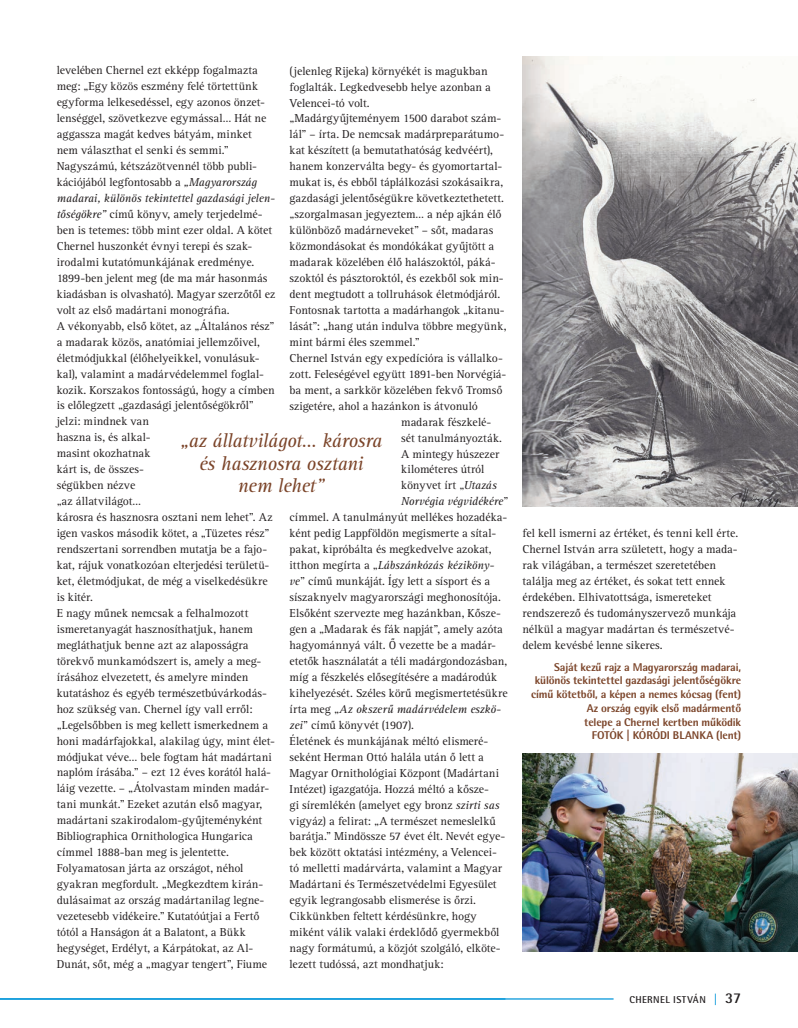
<style>
.page{position:relative;width:798px;height:1028px;background:#fff}
.page>*{position:absolute;margin:0;border:0;box-sizing:border-box;transform-origin:0 0}
.t1{font:italic 20px/22.5px "Rotis Serif Pro";letter-spacing:-.02em;color:#7b4429;text-align:center}
.t2{font:11.88px/16px "Rotis Serif Pro";color:#231f20}
.t3{font:italic 11.88px "Rotis Serif Pro";letter-spacing:-.01em;color:#231f20}
.t4{font:800 11.25px "Rotis Semi Sans Pro";letter-spacing:-.01em;color:#7b4429}
.t5{font:700 10px "Rotis Semi Sans Pro";letter-spacing:.05em;color:#231f20}
.s1{font-style:italic}
.s2{font-style:normal}
.s3{font-size:11.25px;color:#0095d9}
.s4{font-size:15px}
</style>
<div class="page">
<hr style="left:0;top:998px;width:613px;height:1px;background:#0095d9">
<img style="left:522px;top:753px;width:275px;height:198px">
<img style="left:522px;top:57px;width:275px;height:450px">
<p class="t2" style="left:57px;top:62px;width:220px">levelében Chernel ezt ekképp fogalmazta meg: „Egy közös eszmény felé törtettünk egyforma lelkesedéssel, egy azonos önzet&shy;lenséggel, szövetkezve egymással… Hát ne aggassza magát kedves bátyám, minket nem választhat el senki és semmi.” Nagyszámú, kétszázötvennél több publi&shy;kációjából legfontosabb a <span class="s1">„Magyarország madarai, különös tekintettel gazdasági jelen&shy;tőségökre”</span> című könyv, amely terjedelmé&shy;ben is tetemes: több mint ezer oldal. A kötet Chernel huszonkét évnyi terepi és szak&shy;irodalmi kutatómunkájának eredménye.<br>1899-ben jelent meg (de ma már hasonmás kiadásban is olvasható). Magyar szerzőtől ez volt az első madártani monográfia.<br>A vékonyabb, első kötet, az „Általános rész” a madarak közös, anatómiai jellemzőivel, életmódjukkal (élőhelyeikkel, vonulásuk&shy;kal), valamint a madárvédelemmel foglal&shy;kozik. Korszakos fontosságú, hogy a címben is előlegzett „gazdasági jelentőségökről” jelzi: mindnek van<br>haszna is, és alkal-<br>masint okozhatnak<br>kárt is, de összes-<br>ségükben nézve<br>„az állatvilágot…<br>károsra és hasznosra osztani nem lehet”. Az igen vaskos második kötet, a „Tüzetes rész” rendszertani sorrendben mutatja be a fajo&shy;kat, rájuk vonatkozóan elterjedési területü&shy;ket, életmódjukat, de még a viselkedésükre is kitér.<br>E nagy műnek nemcsak a felhalmozott ismeretanyagát hasznosíthatjuk, hanem megláthatjuk benne azt az alaposságra törekvő munkamódszert is, amely a meg&shy;írásához elvezetett, és amelyre minden kutatáshoz és egyéb természetbúvárkodás&shy;hoz szükség van. Chernel így vall erről: „Legelsőbben is meg kellett ismerkednem a honi madárfajokkal, alakilag úgy, mint élet&shy;módjukat véve… bele fogtam hát madártani naplóm írásába.” – ezt 12 éves korától halá&shy;láig vezette. – „Átolvastam minden madár&shy;tani munkát.” Ezeket azután első magyar, madártani szakirodalom-gyűjteményként Bibliographica Ornithologica Hungarica címmel 1888-ban meg is jelentette.<br>Folyamatosan járta az országot, néhol gyakran megfordult. „Megkezdtem kirán&shy;dulásaimat az ország madártanilag legne&shy;vezetesebb vidékeire.” Kutatóútjai a Fertő tótól a Hanságon át a Balatont, a Bükk hegységet, Erdélyt, a Kárpátokat, az Al-Dunát, sőt, még a „magyar tengert”, Fiume</p>
<p class="t2" style="left:289px;top:63px;width:199px">(jelenleg Rijeka) környékét is magukban</p>
<p class="t2" style="left:289px;top:79px;width:203px">foglalták. Legkedvesebb helye azonban a</p>
<p class="t2" style="left:289px;top:95px;width:82px">Velencei-tó volt.</p>
<p class="t2" style="left:289px;top:110px;width:213px">„Madárgyűjteményem 1500 darabot szám-</p>
<p class="t2" style="left:289px;top:126px;width:216px">lál” – írta. De nemcsak madárpreparátumo-</p>
<p class="t2" style="left:289px;top:142px;width:205px">kat készített (a bemutathatóság kedvéért),</p>
<p class="t2" style="left:289px;top:158px;width:214px">hanem konzerválta begy- és gyomortartal-</p>
<p class="t2" style="left:289px;top:174px;width:215px">mukat is, és ebből táplálkozási szokásaikra,</p>
<p class="t2" style="left:289px;top:190px;width:216px">gazdasági jelentőségükre következtethetett.</p>
<p class="t2" style="left:289px;top:206px;width:213px">„szorgalmasan jegyeztem… a nép ajkán élő</p>
<p class="t2" style="left:289px;top:222px;width:205px">különböző madárneveket” – sőt, madaras</p>
<p class="t2" style="left:289px;top:238px;width:206px">közmondásokat és mondókákat gyűjtött a</p>
<p class="t2" style="left:289px;top:254px;width:207px">madarak közelében élő halászoktól, páká-</p>
<p class="t2" style="left:289px;top:270px;width:215px">szoktól és pásztoroktól, és ezekből sok min-</p>
<p class="t2" style="left:289px;top:286px;width:212px">dent megtudott a tollruhások életmódjáról.</p>
<p class="t2" style="left:289px;top:302px;width:216px">Fontosnak tartotta a madárhangok „kitanu-</p>
<p class="t2" style="left:289px;top:318px;width:218px">lását”: „hang után indulva többre megyünk,</p>
<p class="t2" style="left:289px;top:334px;width:131px">mint bármi éles szemmel.”</p>
<p class="t2" style="left:289px;top:350px;width:215px">Chernel István egy expedícióra is vállalko-</p>
<p class="t2" style="left:289px;top:366px;width:218px">zott. Feleségével együtt 1891-ben Norvégiá-</p>
<p class="t2" style="left:289px;top:382px;width:214px">ba ment, a sarkkör közelében fekvő Tromső</p>
<p class="t2" style="left:289px;top:398px;width:190px">szigetére, ahol a hazánkon is átvonuló</p>
<p class="t2" style="left:401px;top:414px;width:91px">madarak fészkelé-</p>
<p class="t2" style="left:401px;top:429px;width:102px">sét tanulmányozták.</p>
<p class="t2" style="left:401px;top:445px;width:99px">A mintegy húszezer</p>
<p class="t2" style="left:401px;top:461px;width:85px">kilométeres útról</p>
<p class="t2" style="left:401px;top:477px;width:97px">könyvet írt „<span class="s1">Utazás</span></p>
<p class="t3" style="left:401px;top:494px;width:108px">Norvégia végvidékére<span class="s2">”</span></p>
<p class="t2" style="left:289px;top:509px;width:219px">címmel. A tanulmányút mellékes hozadéka-</p>
<p class="t2" style="left:289px;top:525px;width:208px">ként pedig Lappföldön megismerte a sítal-</p>
<p class="t2" style="left:289px;top:541px;width:203px">pakat, kipróbálta és megkedvelve azokat,</p>
<p class="t3" style="left:289px;top:558px;width:206px"><span class="s2">itthon megírta a „</span>Lábszánkózás kéziköny-</p>
<p class="t2" style="left:289px;top:573px;width:202px"><span class="s1">ve</span>” című munkáját. Így lett a sísport és a</p>
<p class="t2" style="left:289px;top:589px;width:213px">síszaknyelv magyarországi meghonosítója.</p>
<p class="t2" style="left:289px;top:605px;width:213px">Elsőként szervezte meg hazánkban, Kősze-</p>
<p class="t2" style="left:289px;top:621px;width:215px">gen a „Madarak és fák napját”, amely azóta</p>
<p class="t2" style="left:289px;top:637px;width:208px">hagyománnyá vált. Ő vezette be a madár-</p>
<p class="t2" style="left:289px;top:653px;width:219px">etetők használatát a téli madárgondozásban,</p>
<p class="t2" style="left:289px;top:669px;width:209px">míg a fészkelés elősegítésére a madárodúk</p>
<p class="t2" style="left:289px;top:685px;width:219px">kihelyezését. Széles körű megismertetésükre</p>
<p class="t3" style="left:289px;top:702px;width:213px"><span class="s2">írta meg „</span>Az okszerű madárvédelem eszkö-</p>
<p class="t2" style="left:289px;top:717px;width:126px"><span class="s1">zei</span>” című könyvét (1907).</p>
<p class="t2" style="left:289px;top:732px;width:200px">Életének és munkájának méltó elismeré-</p>
<p class="t2" style="left:289px;top:748px;width:196px">seként Herman Ottó halála után ő lett a</p>
<p class="t2" style="left:289px;top:764px;width:211px">Magyar Ornithológiai Központ (Madártani</p>
<p class="t2" style="left:289px;top:780px;width:201px">Intézet) igazgatója. Hozzá méltó a kősze-</p>
<p class="t2" style="left:289px;top:796px;width:211px">gi síremlékén (amelyet egy bronz <span class="s1">szirti sas</span></p>
<p class="t2" style="left:289px;top:812px;width:208px">vigyáz) a felirat: „A természet nemeslelkű</p>
<p class="t2" style="left:289px;top:828px;width:217px">barátja.” Mindössze 57 évet élt. Nevét egye-</p>
<p class="t2" style="left:289px;top:844px;width:209px">bek között oktatási intézmény, a Velencei-</p>
<p class="t2" style="left:289px;top:860px;width:214px">tó melletti madárvárta, valamint a Magyar</p>
<p class="t2" style="left:289px;top:876px;width:208px">Madártani és Természetvédelmi Egyesület</p>
<p class="t2" style="left:289px;top:892px;width:188px">egyik legrangosabb elismerése is őrzi.</p>
<p class="t2" style="left:289px;top:908px;width:189px">Cikkünkben feltett kérdésünkre, hogy</p>
<p class="t2" style="left:289px;top:924px;width:211px">miként válik valaki érdeklődő gyermekből</p>
<p class="t2" style="left:289px;top:940px;width:212px">nagy formátumú, a közjót szolgáló, elköte-</p>
<p class="t2" style="left:289px;top:956px;width:156px">lezett tudóssá, azt mondhatjuk:</p>
<h1 class="t1" style="left:180px;top:429px;width:203px">„az állatvilágot… károsra és hasznosra osztani nem lehet”</h1>
<p class="t2" style="left:522px;top:525px;width:217px">fel kell ismerni az értéket, és tenni kell érte.<br>Chernel István arra született, hogy a mada&shy;rak világában, a természet szeretetében találja meg az értéket, és sokat tett ennek érdekében. Elhivatottsága, ismereteket rendszerező és tudományszervező munkája nélkül a magyar madártan és természetvé&shy;delem kevésbé lenne sikeres.</p>
<p class="t4" style="left:554px;top:659px;width:188px">Saját kezű rajz a Magyarország madarai,</p>
<p class="t4" style="left:534px;top:673px;width:208px">különös tekintettel gazdasági jelentőségökre</p>
<p class="t4" style="left:531px;top:687px;width:211px">című kötetből, a képen a nemes kócsag (fent)</p>
<p class="t4" style="left:586px;top:701px;width:156px">Az ország egyik első madármentő</p>
<p class="t4" style="left:584px;top:714px;width:158px">telepe a Chernel kertben működik</p>
<p class="t4" style="left:591px;top:728px;width:48px">FO TÓK | KÓRÓDI</p>
<p class="t4" style="left:672px;top:728px;width:9px">BLANKA</p>
<p class="t4" style="left:716px;top:728px;width:27px">(lent)</p>
<p class="t5" style="left:629px;top:993px;width:113px">CHE RNEL ISTVÁN <span class="s3">|</span> <span class="s4">37</span></p>
</div>
